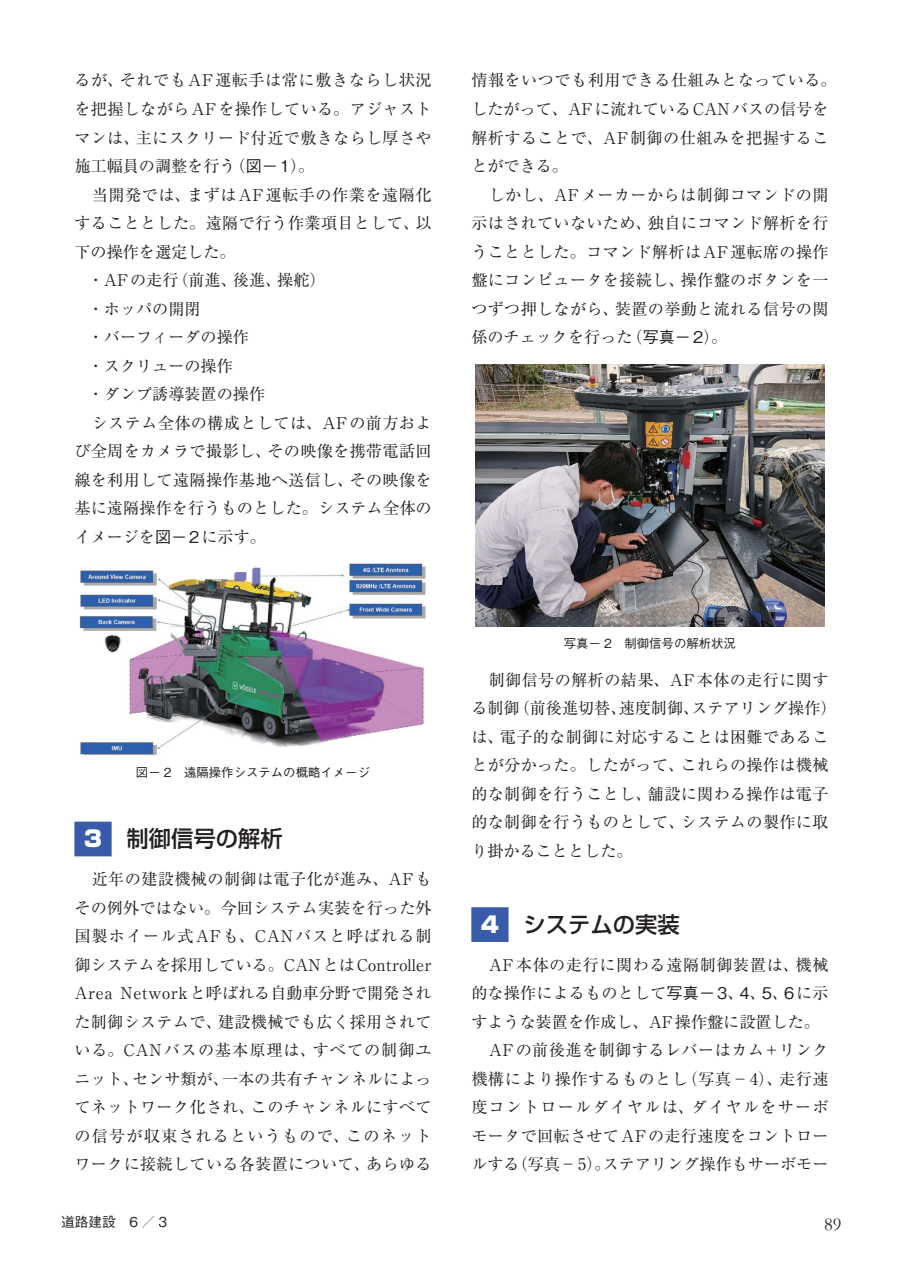
<style>
.page{position:relative;width:903px;height:1275px;background:#fff}
.page>*{position:absolute;margin:0;border:0;box-sizing:border-box;transform-origin:0 0}
.ノーマル{font:500 22.4px "Shin Go Pro";color:#231f20}
.t1{font:18.55px "Garamond";color:#231f20}
.ノーマル-2{font:16.1px/28.5px "Ryumin Pro";letter-spacing:.02em;color:#231f20;text-align:justify}
.ノーマル-3{font:16.1px "Ryumin Pro";color:#231f20}
.t2{font:500 13.65px "Gothic BBB Pro";color:#231f20}
.ノーマル-4{font:500 12.42px "Gothic BBB Pro";color:#231f20}
.s1{font-family:"Gothic BBB Pro";font-weight:500}
.s2{font-weight:900;color:#fff}
</style>
<div class="page">
<div style="left:74px;top:822px;width:38px;height:34px;background:#385caa"></div>
<div style="left:471px;top:907px;width:37px;height:35px;background:#385caa"></div>
<img style="left:476px;top:365px;width:348px;height:262px">
<img style="left:79px;top:563px;width:347px;height:193px">
<p class="ノーマル-2" style="left:74px;top:65px;width:359px">るが、それでもAF運転手は常に敷きならし状況を把握しながらAFを操作している。アジャストマンは、主にスクリード付近で敷きならし厚さや施工幅員の調整を行う（<span class="s1">図－1</span>）。</p>
<p class="ノーマル-2" style="left:74px;top:179px;width:359px;text-indent:17px">当開発では、まずはAF運転手の作業を遠隔化することとした。遠隔で行う作業項目として、以下の操作を選定した。</p>
<p class="ノーマル-3" style="left:88px;top:267px;width:239px">・AFの走行（前進、後進、操舵）</p>
<p class="ノーマル-2" style="left:88px;top:293px;width:114px">・ホッパの開閉</p>
<p class="ノーマル-3" style="left:88px;top:325px;width:163px">・バーフィーダの操作</p>
<p class="ノーマル-3" style="left:88px;top:353px;width:147px">・スクリューの操作</p>
<p class="ノーマル-3" style="left:88px;top:382px;width:179px">・ダンプ誘導装置の操作</p>
<p class="ノーマル-2" style="left:74px;top:407px;width:359px;text-indent:17px">システム全体の構成としては、AFの前方および全周をカメラで撮影し、その映像を携帯電話回線を利用して遠隔操作基地へ送信し、その映像を基に遠隔操作を行うものとした。システム全体のイメージを<span class="s1">図－2</span>に示す。</p>
<p class="ノーマル-4" style="left:136px;top:763px;width:236px">図－ 2　遠隔操作システムの概略イメージ</p>
<p class="ノーマル" style="left:82px;top:820px;width:202px"><span class="s2">３</span>　制御信号の解析</p>
<p class="ノーマル-2" style="left:74px;top:864px;width:359px;text-indent:17px">近年の建設機械の制御は電子化が進み、AFもその例外ではない。今回システム実装を行った外国製ホイール式AFも、CANバスと呼ばれる制御システムを採用している。CANとはController Area Networkと呼ばれる自動車分野で開発された制御システムで、建設機械でも広く採用されている。CANバスの基本原理は、すべての制御ユニット、センサ類が、一本の共有チャンネルによってネットワーク化され、このチャンネルにすべての信号が収束されるというもので、このネットワークに接続している各装置について、あらゆる</p>
<p class="ノーマル-2" style="left:471px;top:65px;width:367px;text-align:left">情報をいつでも利用できる仕組みとなっている。したがって、AFに流れているCANバスの信号を解析することで、AF制御の仕組みを把握することができる。</p>
<p class="ノーマル-2" style="left:471px;top:179px;width:359px;text-indent:17px">しかし、AFメーカーからは制御コマンドの開示はされていないため、独自にコマンド解析を行うこととした。コマンド解析はAF運転席の操作盤にコンピュータを接続し、操作盤のボタンを一つずつ押しながら、装置の挙動と流れる信号の関係のチェックを行った（<span class="s1">写真－2</span>）。</p>
<p class="ノーマル-4" style="left:564px;top:633px;width:174px">写真－ 2　制御信号の解析状況</p>
<p class="ノーマル-2" style="left:471px;top:664px;width:367px;text-align:left;text-indent:17px">制御信号の解析の結果、AF本体の走行に関する制御（前後進切替、速度制御、ステアリング操作）は、電子的な制御に対応することは困難であることが分かった。したがって、これらの操作は機械的な制御を行うことし、舗設に関わる操作は電子的な制御を行うものとして、システムの製作に取り掛かることとした。</p>
<p class="ノーマル" style="left:479px;top:906px;width:202px"><span class="s2">４</span>　システムの実装</p>
<p class="ノーマル-2" style="left:471px;top:949px;width:359px;text-indent:17px">AF本体の走行に関わる遠隔制御装置は、機械的な操作によるものとして<span class="s1">写真－3</span>、<span class="s1">4</span>、<span class="s1">5</span>、<span class="s1">6</span>に示すような装置を作成し、AF操作盤に設置した。</p>
<p class="ノーマル-2" style="left:471px;top:1035px;width:359px;text-indent:17px">AFの前後進を制御するレバーはカム+リンク機構により操作するものとし（写真－4）、走行速度コントロールダイヤルは、ダイヤルをサーボモータで回転させてAFの走行速度をコントロールする（写真－5）。ステアリング操作もサーボモー</p>
<p class="t2" style="left:61px;top:1211px;width:107px">道路建設　6 ／ 3</p>
<p class="t1" style="left:824px;top:1211px;width:19px">89</p>
</div>
